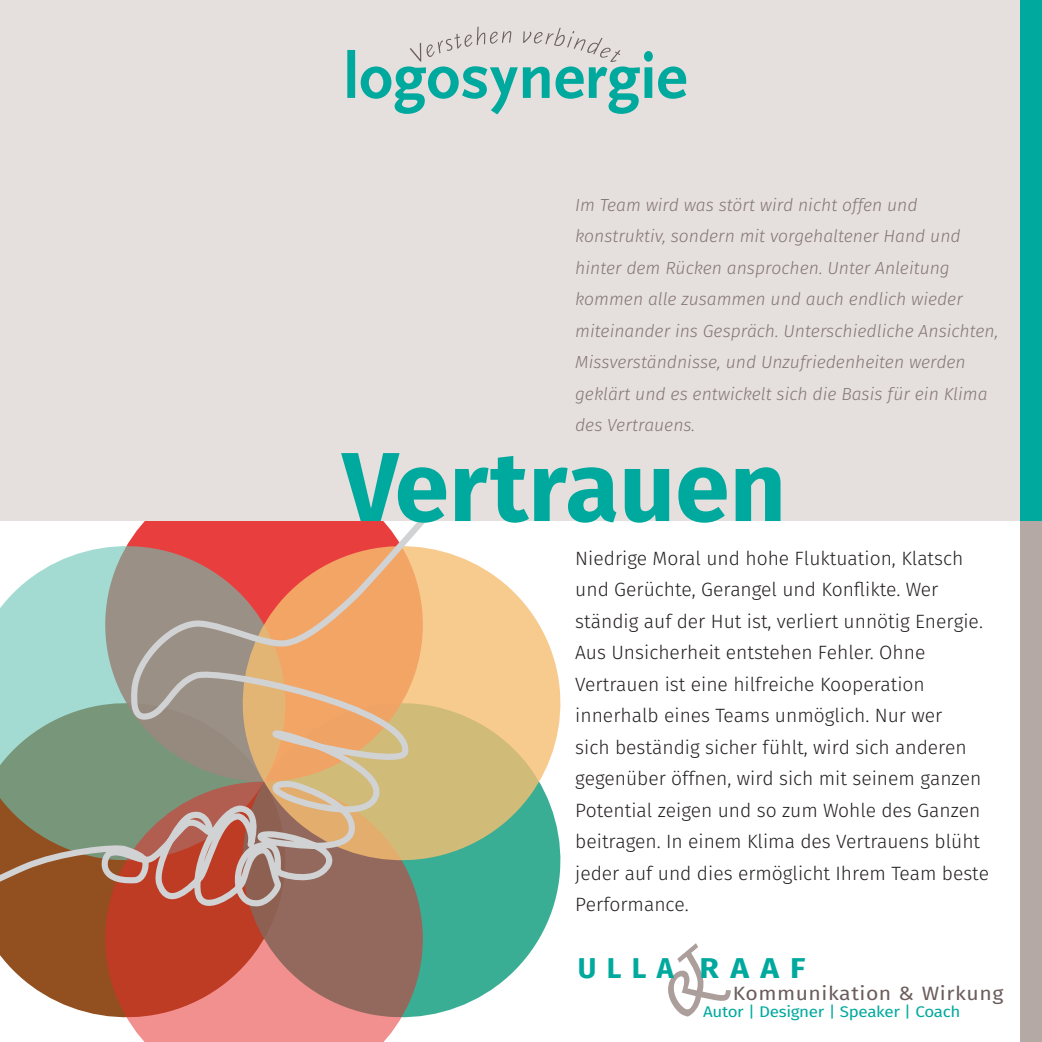
<style>
.page{position:relative;width:1042px;height:1042px;background:#fff}
.page>*{position:absolute;margin:0;border:0;box-sizing:border-box;transform-origin:0 0}
.t1{font:700 98px "Fira Sans";color:#00a99d}
.t2{font:700 28.7px "Fira Sans";letter-spacing:.36em;color:#00a99d}
.t3{font:300 19.25px/31.5px "Fira Sans";color:#231f20}
.t4{font:19.25px "Fira Sans";letter-spacing:.025em;color:#6b5e5c;scale:1.1 1}
.t5{font:italic 300 17.5px/31.5px "Fira Sans";color:#847571}
.t6{font:15.4px "Fira Sans";letter-spacing:-.02em;color:#00a99d;scale:1.1 1}
</style>
<div class="page">
<svg style="left:3px;top:959px;width:102px;height:57px;fill:#924f20"></svg>
<svg style="left:423px;top:860px;width:137px;height:156px;fill:#39ae95"></svg>
<svg style="left:105px;top:959px;width:318px;height:83px;fill:#f29090"></svg>
<svg style="left:504px;top:583px;width:56px;height:277px;fill:#f7cb8d"></svg>
<div style="left:0;top:0;width:1042px;height:521px;background:#e5e0de"></div>
<svg style="left:347px;top:27px;width:339px;height:87px"></svg>
<div style="left:1021px;top:0;width:21px;height:521px;background:#00a99d"></div>
<div style="left:1021px;top:521px;width:21px;height:521px;background:#b5a9a5"></div>
<svg style="left:0;top:521px;width:504px;height:438px"></svg>
<p class="t5" style="left:575px;top:190px;width:425px">Im Team wird was stört wird nicht offen und konstruktiv, sondern mit vorgehaltener Hand und hinter dem Rücken ansprochen. Unter Anleitung kommen alle zusammen und auch endlich wieder miteinander ins Gespräch. Unterschiedliche Ansichten, Missverständnisse, und Unzufriedenheiten werden geklärt und es entwickelt sich die Basis für ein Klima des Vertrauens.</p>
<h1 class="t1" style="left:342px;top:418px;width:445px">Vertrauen</h1>
<p class="t3" style="left:575px;top:543px;width:415px">Niedrige Moral und hohe Fluktuation, Klatsch und Gerüchte, Gerangel und Konflikte. Wer ständig auf der Hut ist, verliert unnötig Energie.<br>Aus Unsicherheit entstehen Fehler. Ohne Vertrauen ist eine hilfreiche Kooperation innerhalb eines Teams unmöglich. Nur wer<br>sich beständig sicher fühlt, wird sich anderen gegenüber öffnen, wird sich mit seinem ganzen Potential zeigen und so zum Wohle des Ganzen beitragen. In einem Klima des Vertrauens blüht jeder auf und dies ermöglicht Ihrem Team beste Performance.</p>
<h2 class="t2" style="left:578px;top:948px;width:229px">ULLA RAAF</h2>
<p class="t4" style="left:733px;top:979px;width:247px">Kommunikation &amp; Wirkung</p>
<p class="t6" style="left:703px;top:1000px;width:235px">Autor | Designer | Speaker | Coach</p>
</div>
